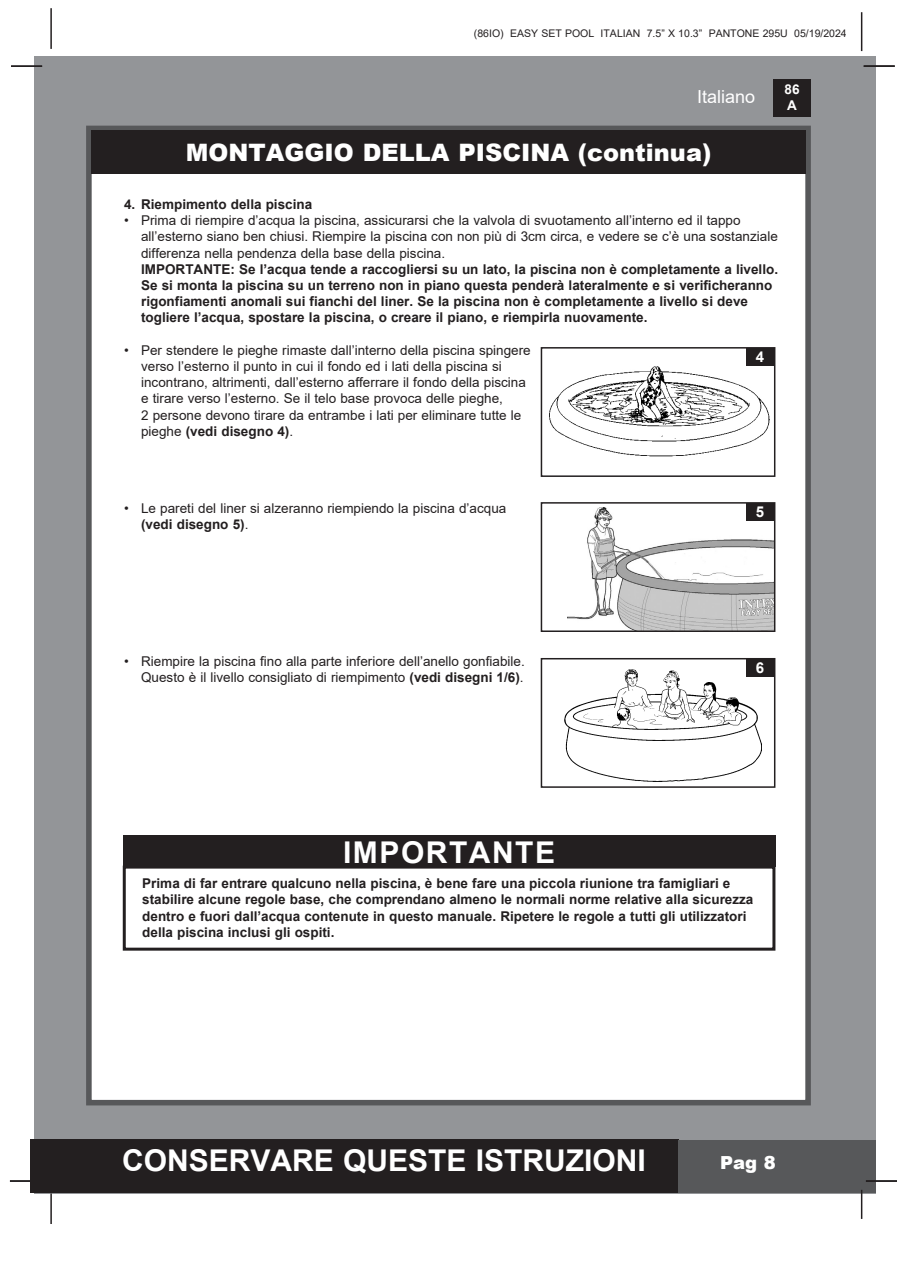
<style>
.page{position:relative;width:897px;height:1264px;background:#fff}
.page>*{position:absolute;margin:0;border:0;box-sizing:border-box;transform-origin:0 0}
.t1{font:700 30px "Arial";color:#fff}
.t2{font:700 30px "Arial";letter-spacing:.05em;color:#fff}
.t3{font:900 24px "Arial";color:#fff}
.t4{font:18px "Arial";color:#fff}
.t5{font:900 18px "Arial";color:#fff}
.t6{font:700 15px "Arial";color:#fff}
.t7{font:13.5px "Arial";color:#231f20}
.t8{font:700 13.5px "Arial";color:#231f20}
.t9{font:700 13.5px/16.2px "Arial";color:#fff}
.t10{font:10.5px "Arial";color:#231f20}
.s1{font-weight:400}
.s2{font-weight:700}
</style>
<div class="page">
<div style="left:34px;top:56px;width:841px;height:1137px;background:#939598"></div>
<div style="left:773px;top:79px;width:37px;height:38px;background:#231f20"></div>
<hr style="left:50px;top:8px;width:2px;height:41px;background:#231f20">
<hr style="left:860px;top:12px;width:2px;height:39px;background:#231f20">
<div style="left:30px;top:1140px;width:648px;height:53px;background:#231f20"></div>
<div style="left:678px;top:1140px;width:197px;height:53px;background:#57585a"></div>
<hr style="left:860px;top:1189px;width:2px;height:30px;background:#231f20">
<hr style="left:50px;top:1193px;width:2px;height:31px;background:#231f20">
<div style="left:86px;top:126px;width:724px;height:979px;background:#fff;border:6px solid #57585a"></div>
<div style="left:91px;top:130px;width:715px;height:44px;background:#231f20"></div>
<hr style="left:863px;top:65px;width:31px;height:2px;background:#231f20">
<hr style="left:865px;top:1180px;width:31px;height:1px;background:#231f20">
<hr style="left:10px;top:1180px;width:31px;height:1px;background:#231f20">
<hr style="left:11px;top:65px;width:31px;height:2px;background:#231f20">
<div style="left:123px;top:835px;width:652px;height:32px;background:#231f20"></div>
<div style="left:123px;top:865px;width:652px;height:85px;border:3px solid #231f20"></div>
<img style="left:549px;top:366px;width:221px;height:91px">
<div style="left:540px;top:347px;width:235px;height:130px;border:2px solid #231f20"></div>
<div style="left:746px;top:348px;width:28px;height:18px;background:#231f20"></div>
<img style="left:567px;top:507px;width:205px;height:122px">
<div style="left:540px;top:502px;width:235px;height:130px;border:2px solid #231f20"></div>
<div style="left:746px;top:503px;width:28px;height:18px;background:#231f20"></div>
<img style="left:564px;top:669px;width:197px;height:113px">
<div style="left:540px;top:658px;width:235px;height:130px;border:2px solid #231f20"></div>
<div style="left:746px;top:659px;width:28px;height:18px;background:#231f20"></div>
<p class="t10" style="left:474px;top:26px;width:374px">(86IO) EASY SET POOL ITALIAN 7.5” X 10.3” PANTONE 295U 05/19/2024</p>
<h3 class="t4" style="left:697px;top:84px;width:60px">Italiano</h3>
<p class="t9" style="left:784px;top:81px;width:17px">86<br>A</p>
<p class="t3" style="left:186px;top:135px;width:527px">MONTAGGIO DELLA PISCINA (continua)</p>
<p class="t8" style="left:124px;top:195px;width:190px">4. Riempimento della piscina</p>
<p class="t7" style="left:124px;top:211px;width:618px">• Prima di riempire d’acqua la piscina, assicurarsi che la valvola di svuotamento all’interno ed il tappo</p>
<p class="t7" style="left:141px;top:227px;width:638px">all’esterno siano ben chiusi. Riempire la piscina con non più di 3cm circa, e vedere se c’è una sostanziale</p>
<p class="t7" style="left:141px;top:243px;width:305px">differenza nella pendenza della base della piscina.</p>
<p class="t8" style="left:141px;top:259px;width:638px">IMPORTANTE: Se l’acqua tende a raccogliersi su un lato, la piscina non è completamente a livello.</p>
<p class="t8" style="left:141px;top:276px;width:632px">Se si monta la piscina su un terreno non in piano questa penderà lateralmente e si verificheranno</p>
<p class="t8" style="left:141px;top:292px;width:608px">rigonfiamenti anomali sui fianchi del liner. Se la piscina non è completamente a livello si deve</p>
<p class="t8" style="left:141px;top:308px;width:508px">togliere l’acqua, spostare la piscina, o creare il piano, e riempirla nuovamente.</p>
<p class="t7" style="left:124px;top:341px;width:408px">• Per stendere le pieghe rimaste dall’interno della piscina spingere</p>
<p class="t7" style="left:141px;top:357px;width:362px">verso l’esterno il punto in cui il fondo ed i lati della piscina si</p>
<p class="t7" style="left:141px;top:373px;width:386px">incontrano, altrimenti, dall’esterno afferrare il fondo della piscina</p>
<p class="t7" style="left:141px;top:389px;width:363px">e tirare verso l’esterno. Se il telo base provoca delle pieghe,</p>
<p class="t7" style="left:141px;top:405px;width:382px">2 persone devono tirare da entrambe i lati per eliminare tutte le</p>
<p class="t8" style="left:141px;top:421px;width:153px"><span class="s1">pieghe</span> (vedi disegno 4)<span class="s1">.</span></p>
<p class="t6" style="left:755px;top:346px;width:10px">4</p>
<p class="t7" style="left:124px;top:498px;width:384px">• Le pareti del liner si alzeranno riempiendo la piscina d’acqua</p>
<p class="t8" style="left:141px;top:514px;width:109px">(vedi disegno 5)<span class="s1">.</span></p>
<p class="t7" style="left:124px;top:652px;width:402px">• Riempire la piscina fino alla parte inferiore dell’anello gonfiabile.</p>
<p class="t7" style="left:141px;top:668px;width:384px">Questo è il livello consigliato di riempimento <span class="s2">(vedi disegni 1/6)</span>.</p>
<p class="t6" style="left:755px;top:501px;width:10px">5</p>
<p class="t6" style="left:755px;top:657px;width:10px">6</p>
<p class="t2" style="left:343px;top:831px;width:213px">IMPORTANTE</p>
<p class="t8" style="left:142px;top:873px;width:589px">Prima di far entrare qualcuno nella piscina, è bene fare una piccola riunione tra famigliari e</p>
<p class="t8" style="left:142px;top:890px;width:612px">stabilire alcune regole base, che comprendano almeno le normali norme relative alla sicurezza</p>
<p class="t8" style="left:142px;top:906px;width:605px">dentro e fuori dall’acqua contenute in questo manuale. Ripetere le regole a tutti gli utilizzatori</p>
<p class="t8" style="left:142px;top:923px;width:194px">della piscina inclusi gli ospiti.</p>
<h1 class="t1" style="left:122px;top:1139px;width:525px">CONSERVARE QUESTE ISTRUZIONI</h1>
<h3 class="t5" style="left:720px;top:1149px;width:57px">Pag 8</h3>
</div>
